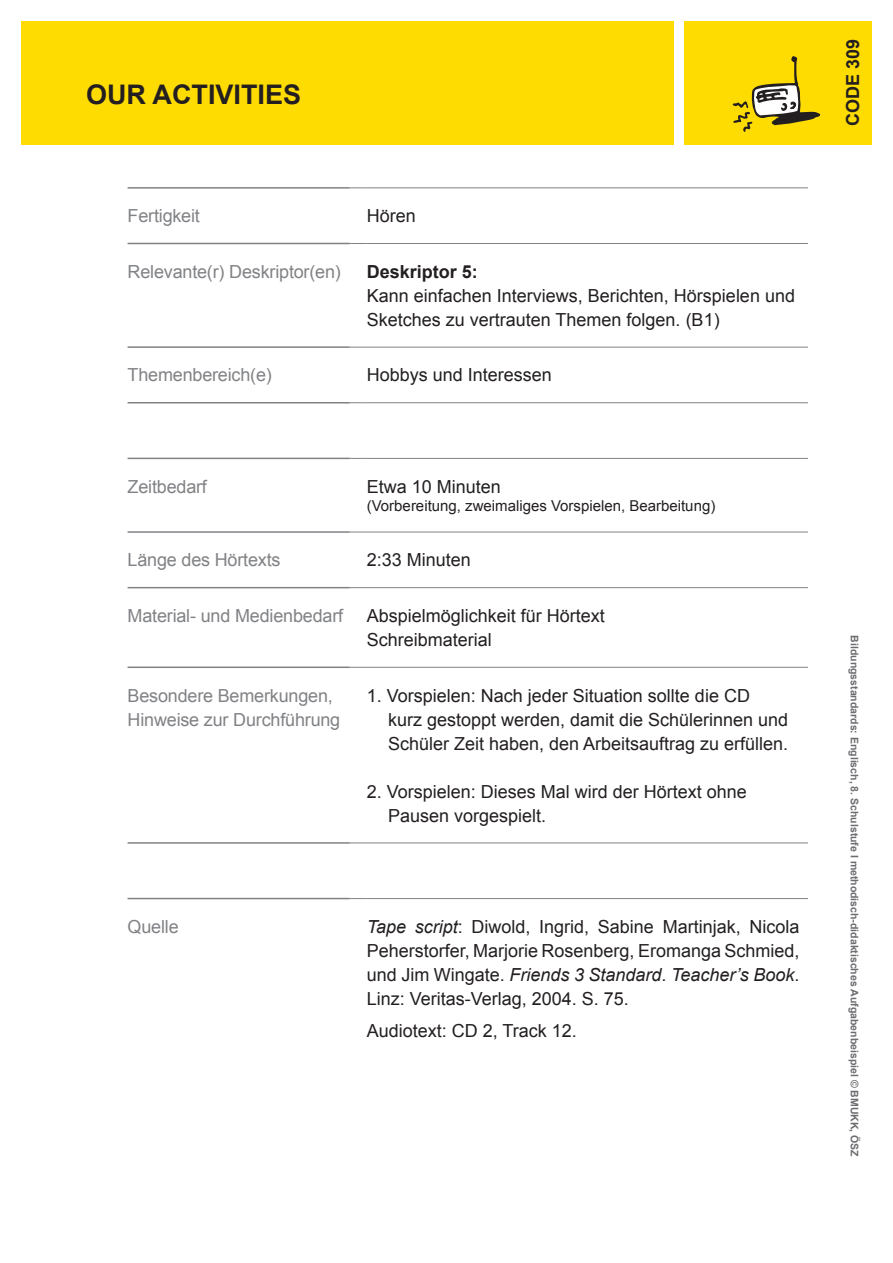
<style>
.page{position:relative;width:893px;height:1263px;background:#fff}
.page>*{position:absolute;margin:0;border:0;box-sizing:border-box;transform-origin:0 0}
.t1{font:700 27px "Arial";color:#231f20}
.t2{font:18px/24px "Arial";color:#231f20}
.t3{font:18px/24px "Arial";letter-spacing:-.01em;color:#808285}
.t4{font:700 18px "Arial";color:#231f20}
.t5{font:15px "Arial";color:#231f20}
.t6{font:700 10.5px "Arial";color:#6c6d70}
.s1{font-style:italic}
</style>
<div class="page">
<div style="left:685px;top:21px;width:187px;height:124px;background:#ffdc01"></div>
<div style="left:21px;top:21px;width:652px;height:124px;background:#ffdc01"></div>
<svg style="left:733px;top:56px;width:87px;height:76px"></svg>
<hr style="left:128px;top:187px;width:222px;height:2px;background:#808285">
<hr style="left:128px;top:243px;width:222px;height:1px;background:#808285">
<hr style="left:128px;top:346px;width:222px;height:2px;background:#808285">
<hr style="left:128px;top:402px;width:222px;height:1px;background:#808285">
<hr style="left:128px;top:458px;width:222px;height:1px;background:#808285">
<hr style="left:128px;top:531px;width:222px;height:2px;background:#808285">
<hr style="left:128px;top:587px;width:222px;height:1px;background:#808285">
<hr style="left:128px;top:666px;width:222px;height:2px;background:#808285">
<hr style="left:128px;top:842px;width:222px;height:2px;background:#808285">
<hr style="left:128px;top:898px;width:222px;height:1px;background:#808285">
<svg style="left:350px;top:188px;width:17px;height:1px"></svg>
<hr style="left:367px;top:188px;width:441px;height:1px;background:#808285">
<svg style="left:350px;top:243px;width:17px;height:1px"></svg>
<hr style="left:367px;top:243px;width:441px;height:1px;background:#808285">
<svg style="left:350px;top:347px;width:17px;height:1px"></svg>
<hr style="left:367px;top:347px;width:441px;height:1px;background:#808285">
<svg style="left:350px;top:402px;width:17px;height:1px"></svg>
<hr style="left:367px;top:402px;width:441px;height:1px;background:#808285">
<svg style="left:350px;top:458px;width:17px;height:1px"></svg>
<hr style="left:367px;top:458px;width:441px;height:1px;background:#808285">
<svg style="left:350px;top:532px;width:17px;height:1px"></svg>
<hr style="left:367px;top:532px;width:441px;height:1px;background:#808285">
<svg style="left:350px;top:587px;width:17px;height:1px"></svg>
<hr style="left:367px;top:587px;width:441px;height:1px;background:#808285">
<svg style="left:350px;top:667px;width:17px;height:1px"></svg>
<hr style="left:367px;top:667px;width:441px;height:1px;background:#808285">
<svg style="left:350px;top:843px;width:17px;height:1px"></svg>
<hr style="left:367px;top:843px;width:441px;height:1px;background:#808285">
<svg style="left:350px;top:898px;width:17px;height:1px"></svg>
<hr style="left:367px;top:898px;width:441px;height:1px;background:#808285">
<h1 class="t1" style="left:86px;top:76px;width:217px">OUR ACTIVITIES</h1>
<p class="t3" style="left:128px;top:204px;width:74px">Fertigkeit</p>
<p class="t2" style="left:367px;top:204px;width:51px">Hören</p>
<p class="t3" style="left:128px;top:260px;width:215px">Relevante(r) Deskriptor(en)</p>
<p class="t4" style="left:367px;top:260px;width:113px">Deskriptor 5:</p>
<p class="t2" style="left:367px;top:284px;width:430px">Kann einfachen Interviews, Berichten, Hörspielen und<br>Sketches zu vertrauten Themen folgen. (B1)</p>
<p class="t3" style="left:128px;top:363px;width:146px">Themenbereich(e)</p>
<p class="t2" style="left:367px;top:363px;width:187px">Hobbys und Interessen</p>
<p class="t3" style="left:128px;top:475px;width:81px">Zeitbedarf</p>
<p class="t2" style="left:367px;top:475px;width:136px">Etwa 10 Minuten</p>
<p class="t5" style="left:367px;top:496px;width:350px">(Vorbereitung, zweimaliges Vorspielen, Bearbeitung)</p>
<p class="t3" style="left:128px;top:548px;width:155px">Länge des Hörtexts</p>
<p class="t2" style="left:367px;top:548px;width:106px">2:33 Minuten</p>
<p class="t3" style="left:128px;top:604px;width:217px">Material- und Medienbedarf</p>
<p class="t2" style="left:367px;top:604px;width:240px">Abspielmöglichkeit für Hörtext<br>Schreibmaterial</p>
<p class="t3" style="left:128px;top:683px;width:214px">Besondere Bemerkungen,<br>Hinweise zur Durchführung</p>
<p class="t2" style="left:388px;top:683px;width:402px;text-indent:-21px">1. Vorspielen: Nach jeder Situation sollte die CD kurz gestoppt werden, damit die Schülerinnen und<br>Schüler Zeit haben, den Arbeitsauftrag zu erfüllen.</p>
<p class="t2" style="left:388px;top:779px;width:360px;text-indent:-21px">2. Vorspielen: Dieses Mal wird der Hörtext ohne<br>Pausen vorgespielt.</p>
<p class="t3" style="left:128px;top:915px;width:53px">Quelle</p>
<p class="t2" style="left:367px;top:915px;width:434px;text-align:justify"><span class="s1">Tape script</span>: Diwold, Ingrid, Sabine Martinjak, Nicola Peherstorfer, Marjorie Rosenberg, Eromanga Schmied, und Jim Wingate. <span class="s1">Friends 3 Standard</span>. <span class="s1">Teacher’s Book</span>.<br>Linz: Veritas-Verlag, 2004. S. 75.</p>
<p class="t2" style="left:367px;top:1019px;width:212px">Audiotext: CD 2, Track 12.</p>
<p class="t4" style="left:841px;top:126px;width:89px;rotate:-90deg">CODE 309</p>
<p class="t6" style="left:862px;top:635px;width:523px;rotate:90deg">Bildungsstandards: Englisch, 8. Schulstufe I methodisch-didaktisches Aufgabenbeispiel © BMUKK, ÖSZ</p>
</div>
